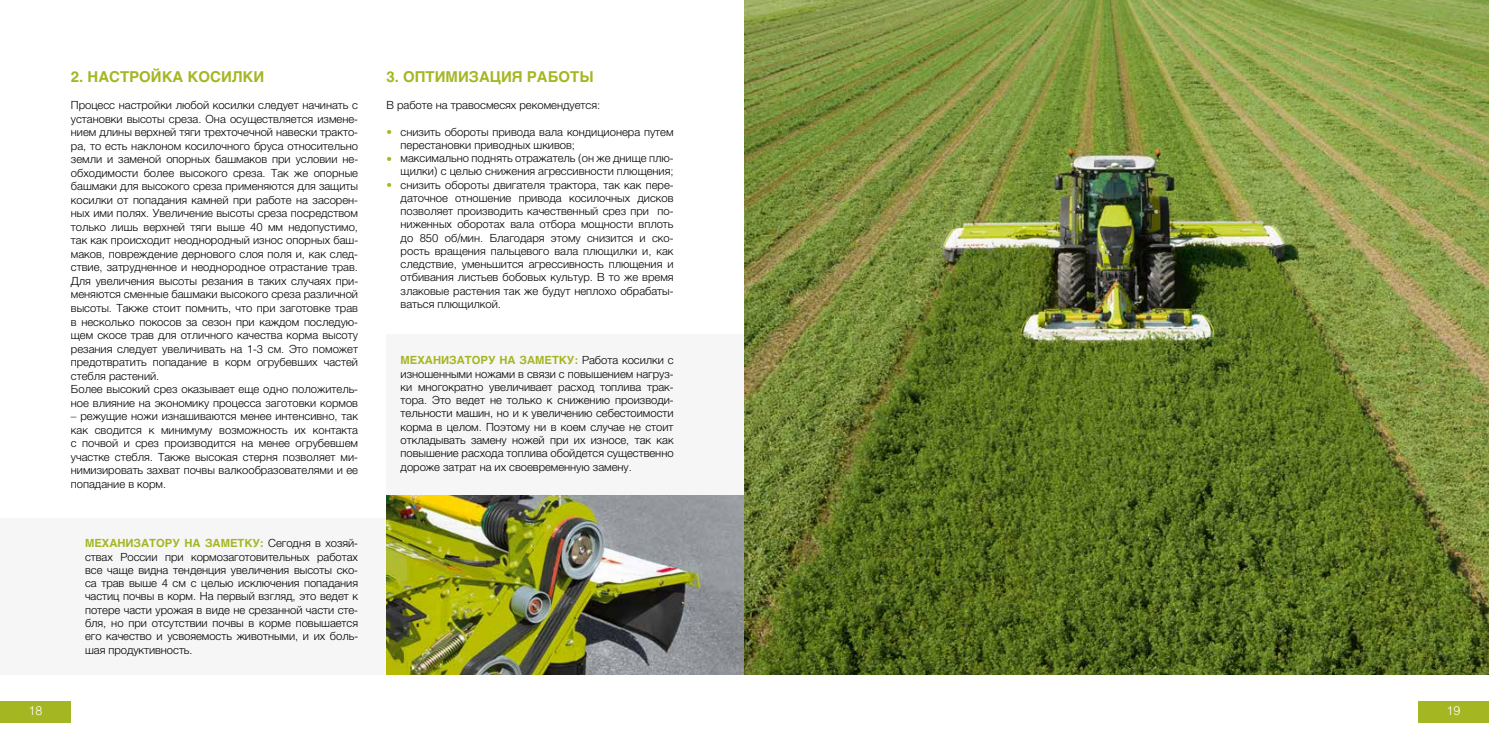
<style>
.page{position:relative;width:1489px;height:745px;background:#fff}
.page>*{position:absolute;margin:0;border:0;box-sizing:border-box;transform-origin:0 0}
.t1{font:700 15px "Helvetica";color:#a5b623}
.t2{font:300 12.5px "Helvetica";color:#fff}
.t3{font:300 11.25px/13.2px "Helvetica";color:#000;text-align:justify}
.t4{font:300 11.25px "Helvetica";color:#a5b623}
.s1{font-weight:700;color:#a5b623}
</style>
<div class="page">
<div style="left:0;top:700px;width:71px;height:22px;background:#a5b623"></div>
<div style="left:1417px;top:700px;width:71px;height:22px;background:#a5b623"></div>
<div style="left:386px;top:334px;width:358px;height:179px;background:#f6f6f6"></div>
<div style="left:0;top:517px;width:407px;height:156px;background:#f6f6f6"></div>
<img style="left:386px;top:495px;width:358px;height:178px">
<img style="left:744px;top:0;width:744px;height:673px">
<h1 class="t1" style="left:71px;top:65px;width:195px">2. НАСТРОЙКА КОСИЛКИ</h1>
<p class="t3" style="left:71px;top:98px;width:289px;text-align:left">Процесс настройки любой косилки следует начинать с установки высоты среза. Она осуществляется измене&shy;нием длины верхней тяги трехточечной навески тракто&shy;ра, то есть наклоном косилочного бруса относительно земли и заменой опорных башмаков при условии не&shy;обходимости более высокого среза. Так же опорные башмаки для высокого среза применяются для защиты косилки от попадания камней при работе на засорен&shy;ных ими полях. Увеличение высоты среза посредством только лишь верхней тяги выше 40 мм недопустимо, так как происходит неоднородный износ опорных баш&shy;маков, повреждение дернового слоя поля и, как след&shy;ствие, затрудненное и неоднородное отрастание трав.<br>Для увеличения высоты резания в таких случаях при&shy;меняются сменные башмаки высокого среза различной высоты. Также стоит помнить, что при заготовке трав в несколько покосов за сезон при каждом последую&shy;щем скосе трав для отличного качества корма высоту резания следует увеличивать на 1-3 см. Это поможет предотвратить попадание в корм огрубевших частей стебля растений.<br>Более высокий срез оказывает еще одно положитель&shy;ное влияние на экономику процесса заготовки кормов</p>
<p class="t3" style="left:71px;top:408px;width:289px">– режущие ножи изнашиваются менее интенсивно, так как сводится к минимуму возможность их контакта с почвой и срез производится на менее огрубевшем участке стебля. Также высокая стерня позволяет ми&shy;нимизировать захват почвы валкообразователями и ее попадание в корм.</p>
<p class="t3" style="left:85px;top:535px;width:274px"><span class="s1">МЕХАНИЗАТОРУ НА ЗАМЕТКУ:</span> Сегодня в хозяй&shy;ствах России при кормозаготовительных работах все чаще видна тенденция увеличения высоты ско&shy;са трав выше 4 см с целью исключения попадания частиц почвы в корм. На первый взгляд, это ведет к потере части урожая в виде не срезанной части сте&shy;бля, но при отсутствии почвы в корме повышается его качество и усвояемость животными, и их боль&shy;шая продуктивность.</p>
<h1 class="t1" style="left:386px;top:65px;width:208px">3. ОПТИМИЗАЦИЯ РАБОТЫ</h1>
<p class="t3" style="left:386px;top:97px;width:215px">В работе на травосмесях рекомендуется:</p>
<p class="t3" style="left:400px;top:124px;width:274px;text-align:left">снизить обороты привода вала кондиционера путем перестановки приводных шкивов;<br>максимально поднять отражатель (он же днище плю&shy;щилки) с целью снижения агрессивности плющения; снизить обороты двигателя трактора, так как пере&shy;даточное отношение привода косилочных дисков позволяет производить качественный срез при по&shy;ниженных оборотах вала отбора мощности вплоть до 850 об/мин. Благодаря этому снизится и ско&shy;рость вращения пальцевого вала плющилки и, как следствие, уменьшится агрессивность плющения и отбивания листьев бобовых культур. В то же время злаковые растения так же будут неплохо обрабаты&shy;ваться плющилкой.</p>
<p class="t4" style="left:386px;top:122px;width:7px">•</p>
<p class="t4" style="left:386px;top:150px;width:7px">•</p>
<p class="t4" style="left:386px;top:175px;width:7px">•</p>
<p class="t3" style="left:400px;top:353px;width:274px"><span class="s1">МЕХАНИЗАТОРУ НА ЗАМЕТКУ:</span> Работа косилки с изношенными ножами в связи с повышением нагруз&shy;ки многократно увеличивает расход топлива трак&shy;тора. Это ведет не только к снижению производи&shy;тельности машин, но и к увеличению себестоимости корма в целом. Поэтому ни в коем случае не стоит откладывать замену ножей при их износе, так как повышение расхода топлива обойдется существенно дороже затрат на их своевременную замену.</p>
<p class="t2" style="left:29px;top:699px;width:15px">18</p>
<p class="t2" style="left:1446px;top:699px;width:15px">19</p>
</div>
